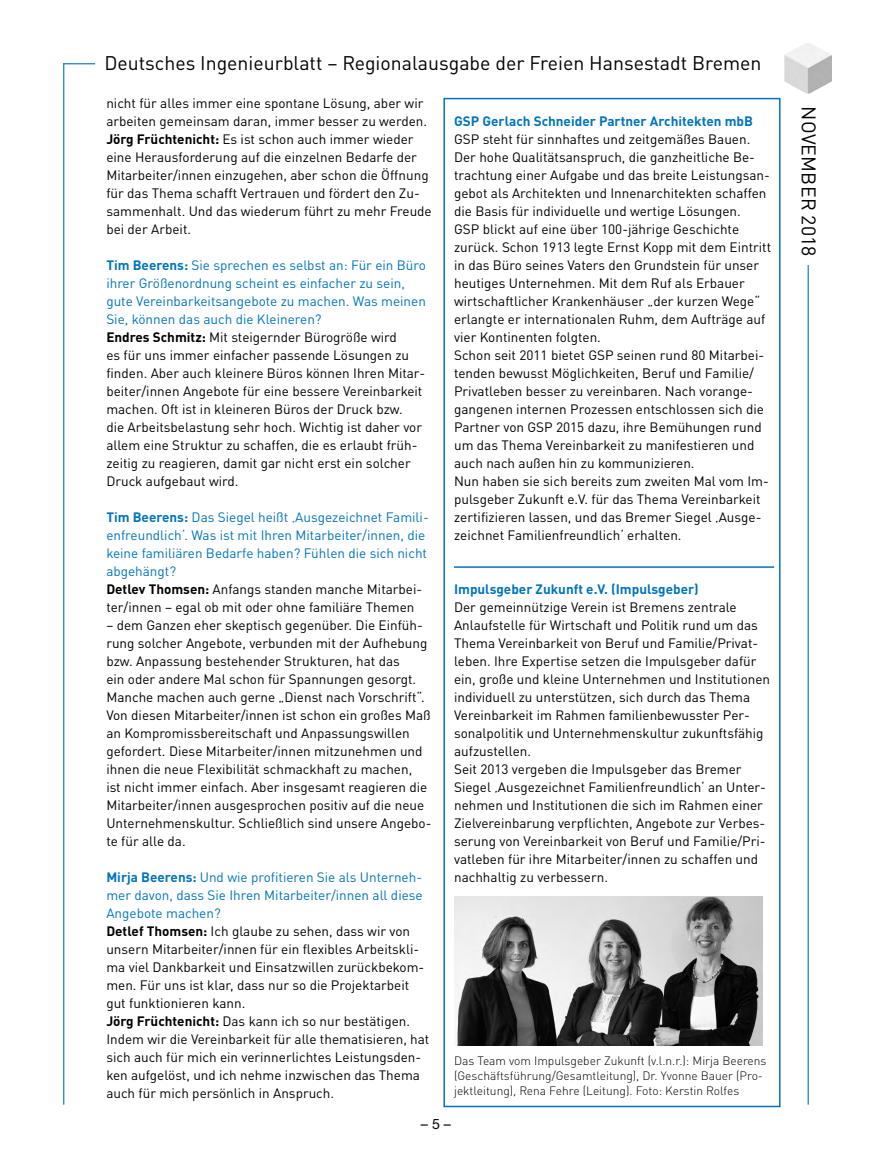
<style>
.page{position:relative;width:872px;height:1170px;background:#fff}
.page>*{position:absolute;margin:0;border:0;box-sizing:border-box;transform-origin:0 0}
.t1{font:19.5px "DINOT";color:#000}
.t2{font:14.25px "Helvetica Neue LT Std";color:#000}
.t3{font:13.5px/18px "DINOT";color:#000}
.t4{font:13.5px/18px "DINOT";color:#0074bc}
.t5{font:700 13.5px "DINOT";color:#0074bc}
.t6{font:300 12px/15px "DINOT";color:#000}
.s1{font-weight:700}
.s2{font-weight:700;color:#0074bc}
.s3{color:#0074bc}
.s4{font-weight:700;color:#000}
.s5{color:#000}
</style>
<div class="page">
<hr style="left:807px;top:222px;width:1px;height:882px;background:#0074bc">
<hr style="left:63px;top:63px;width:1px;height:1041px;background:#0074bc">
<hr style="left:63px;top:63px;width:32px;height:1px;background:#0074bc">
<div style="left:797px;top:106px;width:24px;height:158px;background:#fff"></div>
<img style="left:784px;top:43px;width:48px;height:51px">
<div style="left:443px;top:98px;width:337px;height:1009px;border:2px solid #0074bc"></div>
<img style="left:454px;top:896px;width:308px;height:149px">
<hr style="left:454px;top:566px;width:320px;height:1px;background:#0074bc">
<h1 class="t1" style="left:104px;top:51px;width:658px">Deutsches Ingenieurblatt – Regionalausgabe der Freien Hansestadt Bremen</h1>
<p class="t3" style="left:106px;top:94px;width:327px">nicht für alles immer eine spontane Lösung, aber wir arbeiten gemeinsam daran, immer besser zu werden.<br><span class="s1">Jörg Früchtenicht:</span> Es ist schon auch immer wieder eine Herausforderung auf die einzelnen Bedarfe der Mitarbeiter/innen einzugehen, aber schon die Öffnung für das Thema schafft Vertrauen und fördert den Zu&shy;sammenhalt. Und das wiederum führt zu mehr Freude bei der Arbeit.</p>
<p class="t3" style="left:106px;top:256px;width:321px"><span class="s2">Tim Beerens:</span> <span class="s3">Sie sprechen es selbst an: Für ein Büro ihrer Größenordnung scheint es einfacher zu sein, gute Vereinbarkeitsangebote zu machen. Was meinen Sie, können das auch die Kleineren?<br></span><span class="s1">Endres Schmitz:</span> Mit steigernder Bürogröße wird<br>es für uns immer einfacher passende Lösungen zu finden. Aber auch kleinere Büros können Ihren Mitar&shy;beiter/innen Angebote für eine bessere Vereinbarkeit machen. Oft ist in kleineren Büros der Druck bzw.<br>die Arbeitsbelastung sehr hoch. Wichtig ist daher vor allem eine Struktur zu schaffen, die es erlaubt früh&shy;zeitig zu reagieren, damit gar nicht erst ein solcher Druck aufgebaut wird.</p>
<p class="t4" style="left:106px;top:508px;width:324px"><span class="s1">Tim Beerens:</span> Das Siegel heißt ‚Ausgezeichnet Famili&shy;enfreundlich‘. Was ist mit Ihren Mitarbeiter/innen, die keine familiären Bedarfe haben? Fühlen die sich nicht abgehängt?<br><span class="s4">Detlev Thomsen:</span> <span class="s5">Anfangs standen manche Mitarbei&shy;ter/innen – egal ob mit oder ohne familiäre Themen</span></p>
<p class="t3" style="left:106px;top:616px;width:327px">– dem Ganzen eher skeptisch gegenüber. Die Einfüh&shy;rung solcher Angebote, verbunden mit der Aufhebung bzw. Anpassung bestehender Strukturen, hat das<br>ein oder andere Mal schon für Spannungen gesorgt.<br>Manche machen auch gerne „Dienst nach Vorschrift“.<br>Von diesen Mitarbeiter/innen ist schon ein großes Maß an Kompromissbereitschaft und Anpassungswillen gefordert. Diese Mitarbeiter/innen mitzunehmen und ihnen die neue Flexibilität schmackhaft zu machen,<br>ist nicht immer einfach. Aber insgesamt reagieren die Mitarbeiter/innen ausgesprochen positiv auf die neue Unternehmenskultur. Schließlich sind unsere Angebo&shy;te für alle da.</p>
<p class="t3" style="left:106px;top:868px;width:325px"><span class="s2">Mirja Beerens:</span> <span class="s3">Und wie profitieren Sie als Unterneh&shy;mer davon, dass Sie Ihren Mitarbeiter/innen all diese Angebote machen?<br></span><span class="s1">Detlef Thomsen:</span> Ich glaube zu sehen, dass wir von unsern Mitarbeiter/innen für ein flexibles Arbeitskli&shy;ma viel Dankbarkeit und Einsatzwillen zurückbekom&shy;men. Für uns ist klar, dass nur so die Projektarbeit gut funktionieren kann.<br><span class="s1">Jörg Früchtenicht:</span> Das kann ich so nur bestätigen.<br>Indem wir die Vereinbarkeit für alle thematisieren, hat sich auch für mich ein verinnerlichtes Leistungsden&shy;ken aufgelöst, und ich nehme inzwischen das Thema auch für mich persönlich in Anspruch.</p>
<p class="t5" style="left:454px;top:112px;width:300px">GSP Gerlach Schneider Partner Architekten mbB</p>
<p class="t3" style="left:454px;top:130px;width:319px">GSP steht für sinnhaftes und zeitgemäßes Bauen.<br>Der hohe Qualitätsanspruch, die ganzheitliche Be&shy;trachtung einer Aufgabe und das breite Leistungsan&shy;gebot als Architekten und Innenarchitekten schaffen die Basis für individuelle und wertige Lösungen.<br>GSP blickt auf eine über 100-jährige Geschichte zurück. Schon 1913 legte Ernst Kopp mit dem Eintritt in das Büro seines Vaters den Grundstein für unser heutiges Unternehmen. Mit dem Ruf als Erbauer wirtschaftlicher Krankenhäuser „der kurzen Wege“ erlangte er internationalen Ruhm, dem Aufträge auf vier Kontinenten folgten.<br>Schon seit 2011 bietet GSP seinen rund 80 Mitarbei&shy;tenden bewusst Möglichkeiten, Beruf und Familie/ Privatleben besser zu vereinbaren. Nach vorange&shy;gangenen internen Prozessen entschlossen sich die Partner von GSP 2015 dazu, ihre Bemühungen rund um das Thema Vereinbarkeit zu manifestieren und auch nach außen hin zu kommunizieren.<br>Nun haben sie sich bereits zum zweiten Mal vom Im&shy;pulsgeber Zukunft e.V. für das Thema Vereinbarkeit zertifizieren lassen, und das Bremer Siegel ‚Ausge&shy;zeichnet Familienfreundlich‘ erhalten.</p>
<p class="t5" style="left:454px;top:580px;width:246px">Impulsgeber Zukunft e.V. (Impulsgeber)</p>
<p class="t3" style="left:454px;top:598px;width:318px">Der gemeinnützige Verein ist Bremens zentrale Anlaufstelle für Wirtschaft und Politik rund um das Thema Vereinbarkeit von Beruf und Familie/Privat&shy;leben. Ihre Expertise setzen die Impulsgeber dafür ein, große und kleine Unternehmen und Institutionen individuell zu unterstützen, sich durch das Thema Vereinbarkeit im Rahmen familienbewusster Per&shy;sonalpolitik und Unternehmenskultur zukunftsfähig aufzustellen.<br>Seit 2013 vergeben die Impulsgeber das Bremer Siegel ‚Ausgezeichnet Familienfreundlich‘ an Unter&shy;nehmen und Institutionen die sich im Rahmen einer Zielvereinbarung verpflichten, Angebote zur Verbes&shy;serung von Vereinbarkeit von Beruf und Familie/Pri&shy;vatleben für ihre Mitarbeiter/innen zu schaffen und nachhaltig zu verbessern.</p>
<p class="t6" style="left:454px;top:1052px;width:314px">Das Team vom Impulsgeber Zukunft (v.l.n.r.): Mirja Beerens (Geschäftsführung/Gesamtleitung), Dr. Yvonne Bauer (Pro&shy;jektleitung), Rena Fehre (Leitung). Foto: Kerstin Rolfes</p>
<p class="t2" style="left:421px;top:1115px;width:32px">– 5 –</p>
<h1 class="t1" style="left:821px;top:106px;width:151px;rotate:90deg">NOVEMBER 2018</h1>
</div>
